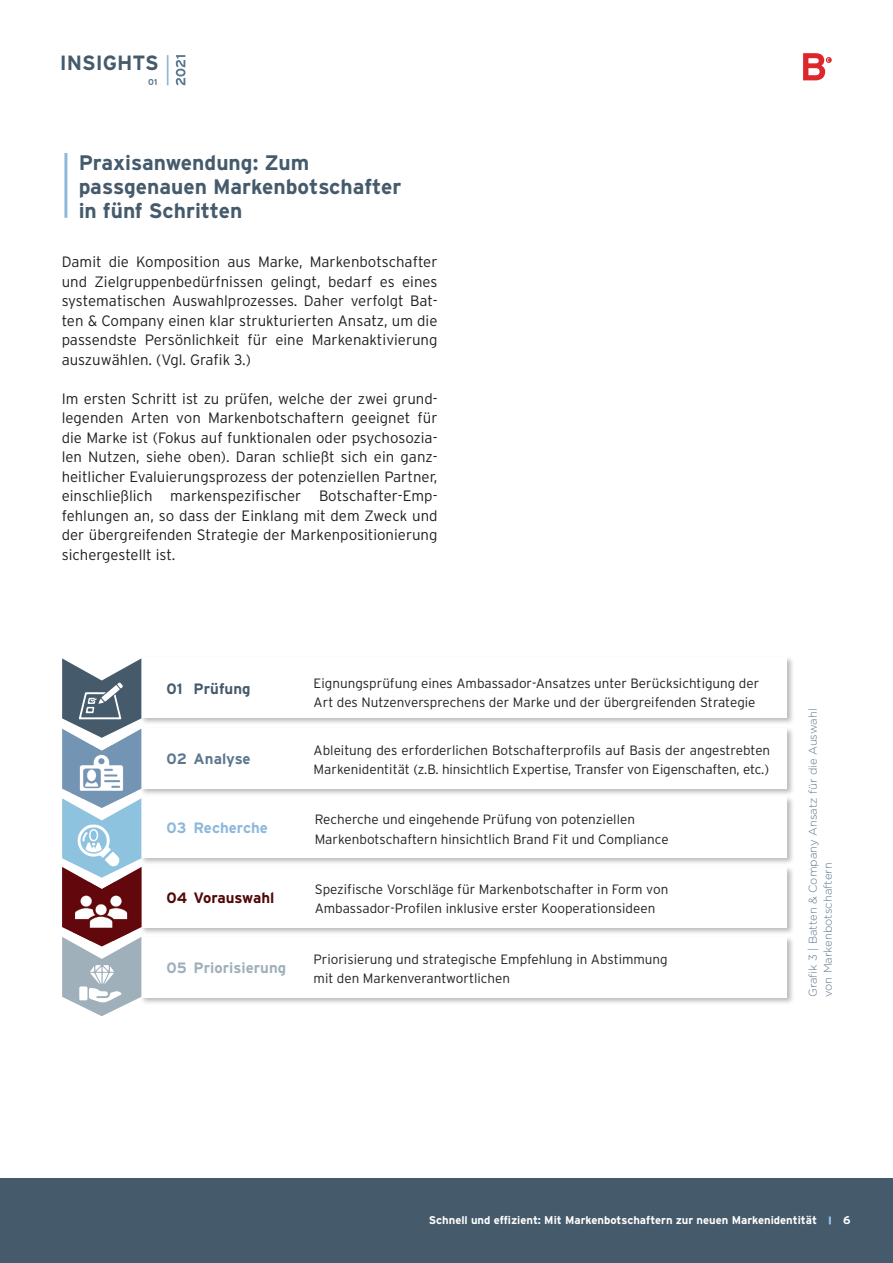
<style>
.page{position:relative;width:893px;height:1263px;background:#fff}
.page>*{position:absolute;margin:0;border:0;box-sizing:border-box;transform-origin:0 0}
.t1{font:700 21px/24px "Interstate";color:#455a6b}
.t2{font:700 20.55px "Interstate";color:#455a6b}
.t3{font:300 15px/19.5px "Interstate";color:#231f20;text-align:justify}
.t4{font:700 15px "Interstate";color:#9fb0ba}
.t5{font:700 15px "Interstate";color:#530708}
.t6{font:700 15px "Interstate";color:#8db8db}
.t7{font:700 15px "Interstate";color:#455a6b}
.t8{font:700 15px "Interstate";color:#5c788f}
.t9{font:300 13.5px/19.5px "Interstate";color:#231f20}
.t10{font:700 11.25px "Interstate";color:#fff}
.t11{font:300 11.25px/15px "Gotham";color:#5c788f}
.t12{font:700 8.55px "Interstate";color:#5c788f}
</style>
<div class="page">
<div style="left:0;top:1178px;width:893px;height:85px;background:#455a6b"></div>
<svg style="left:829px;top:1216px;width:2px;height:8px"></svg>
<svg style="left:803px;top:53px;width:29px;height:27px"></svg>
<svg style="left:176px;top:55px;width:9px;height:30px"></svg>
<hr style="left:167px;top:55px;width:2px;height:30px;background:#8db8db">
<div style="left:140px;top:656px;width:655px;height:69px;background:#231f20;opacity:.3"></div>
<div style="left:141px;top:658px;width:646px;height:60px;background:#fff"></div>
<div style="left:140px;top:935px;width:655px;height:70px;background:#231f20;opacity:.3"></div>
<div style="left:141px;top:937px;width:646px;height:60px;background:#fff"></div>
<div style="left:140px;top:865px;width:655px;height:70px;background:#231f20;opacity:.3"></div>
<div style="left:141px;top:867px;width:646px;height:60px;background:#fff"></div>
<hr style="left:64px;top:153px;width:3px;height:65px;background:#8db8db">
<div style="left:140px;top:796px;width:655px;height:69px;background:#231f20;opacity:.3"></div>
<div style="left:141px;top:797px;width:646px;height:60px;background:#fff"></div>
<div style="left:140px;top:726px;width:655px;height:70px;background:#231f20;opacity:.3"></div>
<div style="left:141px;top:728px;width:646px;height:60px;background:#fff"></div>
<svg style="left:62px;top:658px;width:80px;height:358px"></svg>
<img style="left:72px;top:882px;width:58px;height:59px">
<h2 class="t2" style="left:60px;top:51px;width:100px">INSIGHTS</h2>
<p class="t12" style="left:148px;top:77px;width:11px">01</p>
<h1 class="t1" style="left:79px;top:150px;width:324px">Praxisanwendung: Zum passgenauen Markenbotschafter in fünf Schritten</h1>
<p class="t3" style="left:62px;top:252px;width:377px">Damit die Komposition aus Marke, Markenbotschafter und Zielgruppenbedürfnissen gelingt, bedarf es eines systematischen Auswahlprozesses. Daher verfolgt Bat&shy;ten &amp; Company einen klar strukturierten Ansatz, um die passendste Persönlichkeit für eine Markenaktivierung auszuwählen. (Vgl. Grafik 3.)</p>
<p class="t3" style="left:62px;top:389px;width:377px">Im ersten Schritt ist zu prüfen, welche der zwei grund&shy;legenden Arten von Markenbotschaftern geeignet für die Marke ist (Fokus auf funktionalen oder psychosozia&shy;len Nutzen, siehe oben). Daran schließt sich ein ganz&shy;heitlicher Evaluierungsprozess der potenziellen Partner, einschließlich markenspezifischer Botschafter-Emp&shy;fehlungen an, so dass der Einklang mit dem Zweck und der übergreifenden Strategie der Markenpositionierung sichergestellt ist.</p>
<p class="t7" style="left:167px;top:681px;width:85px">01 Prüfung</p>
<p class="t8" style="left:167px;top:750px;width:86px">02 Analyse</p>
<p class="t6" style="left:167px;top:819px;width:103px">03 Recherche</p>
<p class="t5" style="left:167px;top:890px;width:109px">04 Vorauswahl</p>
<p class="t4" style="left:167px;top:959px;width:121px">05 Priorisierung</p>
<p class="t9" style="left:314px;top:673px;width:447px">Eignungsprüfung eines Ambassador-Ansatzes unter Berücksichtigung der<br>Art des Nutzenversprechens der Marke und der übergreifenden Strategie</p>
<p class="t9" style="left:314px;top:740px;width:458px">Ableitung des erforderlichen Botschafterprofils auf Basis der angestrebten<br>Markenidentität (z.B. hinsichtlich Expertise, Transfer von Eigenschaften, etc.)</p>
<p class="t9" style="left:315px;top:809px;width:355px">Recherche und eingehende Prüfung von potenziellen<br>Markenbotschaftern hinsichtlich Brand Fit und Compliance</p>
<p class="t9" style="left:315px;top:879px;width:355px">Spezifische Vorschläge für Markenbotschafter in Form von<br>Ambassador-Profilen inklusive erster Kooperationsideen</p>
<p class="t9" style="left:314px;top:949px;width:356px">Priorisierung und strategische Empfehlung in Abstimmung mit den Markenverantwortlichen</p>
<p class="t11" style="left:805px;top:997px;width:290px;rotate:-90deg">Grafik 3 | Batten &amp; Company Ansatz für die Auswahl von Markenbotschaftern</p>
<p class="t10" style="left:429px;top:1214px;width:390px">Schnell und effizient: Mit Markenbotschaftern zur neuen Markenidentität</p>
<p class="t10" style="left:843px;top:1214px;width:9px">6</p>
</div>
